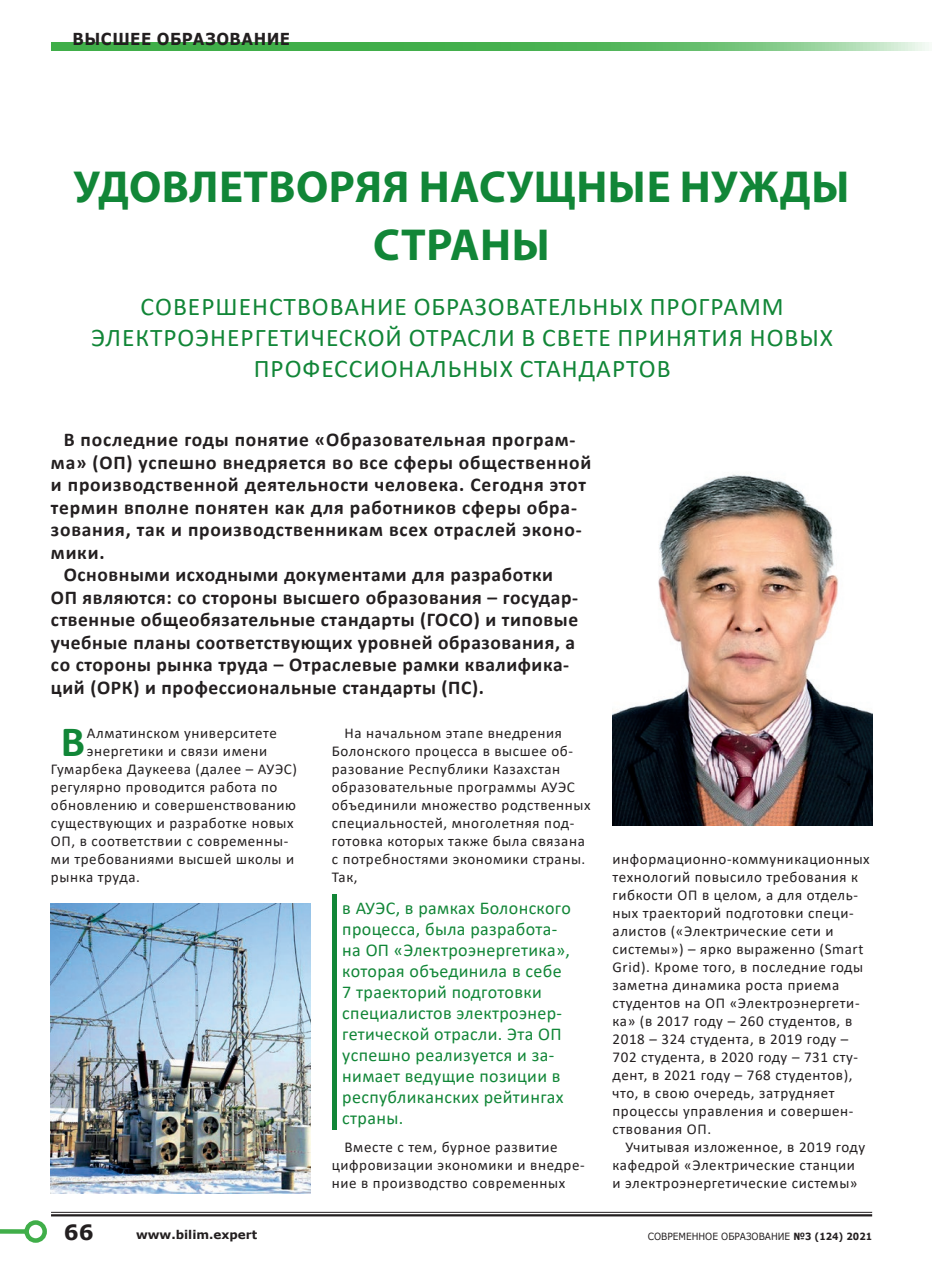
<style>
.page{position:relative;width:936px;height:1263px;background:#fff}
.page>*{position:absolute;margin:0;border:0;box-sizing:border-box;transform-origin:0 0}
.t1{font:700 45px/58.5px "Myriad Pro";letter-spacing:.01em;color:#118637;text-align:center}
.t2{font:700 43.35px "Calibri";color:#118637}
.t3{font:25.5px/30.6px "Calibri";letter-spacing:.04em;color:#118637;text-align:center}
.t4{font:700 21px "Verdana";color:#231f20}
.t5{font:700 19.5px "Calibri";letter-spacing:.03em;color:#231f20}
.t6{font:18px/21px "Calibri";letter-spacing:.02em;color:#118637}
.t7{font:700 16.5px "Verdana";letter-spacing:.03em;color:#231f20;scale:.91 1}
.t8{font:15px/18px "Calibri";letter-spacing:.04em;color:#231f20}
.t9{font:700 12px "Verdana";color:#231f20}
.t10{font:9.9px "Verdana";color:#231f20;scale:.91 1}
.s1{font-weight:700}
</style>
<div class="page">
<hr style="left:332px;top:894px;width:4px;height:235px;background:#118637">
<img style="left:612px;top:474px;width:260px;height:352px">
<img style="left:51px;top:904px;width:259px;height:290px">
<hr style="left:51px;top:1212px;width:821px;height:1px;background:#231f20">
<hr style="left:51px;top:1214px;width:821px;height:2px;background:#231f20">
<svg style="left:51px;top:43px;width:878px;height:8px;background:#5dba65"></svg>
<div style="left:0;top:1229px;width:27px;height:5px;background:#40ae49"></div>
<div style="left:24px;top:1220px;width:23px;height:23px;border:4px solid #40ae49;border-radius:50%"></div>
<p class="t7" style="left:73px;top:27px;width:240px">ВЫСШЕЕ ОБРАЗОВАНИЕ</p>
<h1 class="t1" style="left:73px;top:158px;width:777px">УДОВЛЕТВОРЯЯ НАСУЩНЫЕ НУЖДЫ<br>СТРАНЫ</h1>
<h3 class="t3" style="left:91px;top:291px;width:743px">СОВЕРШЕНСТВОВАНИЕ ОБРАЗОВАТЕЛЬНЫХ ПРОГРАММ<br>ЭЛЕКТРОЭНЕРГЕТИЧЕСКОЙ ОТРАСЛИ В СВЕТЕ ПРИНЯТИЯ НОВЫХ<br>ПРОФЕССИОНАЛЬНЫХ СТАНДАРТОВ</h3>
<h3 class="t5" style="left:64px;top:426px;width:513px">В последние годы понятие «Образовательная програм-</h3>
<h3 class="t5" style="left:51px;top:449px;width:541px">ма» (ОП) успешно внедряется во все сферы общественной</h3>
<h3 class="t5" style="left:51px;top:471px;width:536px">и производственной деятельности человека. Сегодня этот</h3>
<h3 class="t5" style="left:51px;top:494px;width:527px">термин вполне понятен как для работников сферы обра-</h3>
<h3 class="t5" style="left:51px;top:516px;width:532px">зования, так и производственникам всех отраслей эконо-</h3>
<h3 class="t5" style="left:51px;top:539px;width:55px">мики.</h3>
<h3 class="t5" style="left:64px;top:561px;width:491px">Основными исходными документами для разработки</h3>
<h3 class="t5" style="left:51px;top:584px;width:528px">ОП являются: со стороны высшего образования – государ-</h3>
<h3 class="t5" style="left:51px;top:606px;width:528px">ственные общеобязательные стандарты (ГОСО) и типовые</h3>
<h3 class="t5" style="left:51px;top:629px;width:525px">учебные планы соответствующих уровней образования, а</h3>
<h3 class="t5" style="left:51px;top:651px;width:519px">со стороны рынка труда – Отраслевые рамки квалифика-</h3>
<h3 class="t5" style="left:51px;top:674px;width:434px">ций (ОРК) и профессиональные стандарты (ПС).</h3>
<h2 class="t2" style="left:61px;top:711px;width:26px">В</h2>
<p class="t8" style="left:87px;top:724px;width:192px">Алматинском университете</p>
<p class="t8" style="left:87px;top:742px;width:182px">энергетики и связи имени</p>
<p class="t8" style="left:51px;top:760px;width:247px">Гумарбека Даукеева (далее – АУЭС)</p>
<p class="t8" style="left:51px;top:778px;width:228px">регулярно проводится работа по</p>
<p class="t8" style="left:51px;top:796px;width:247px">обновлению и совершенствованию</p>
<p class="t8" style="left:51px;top:814px;width:244px">существующих и разработке новых</p>
<p class="t8" style="left:51px;top:832px;width:239px">ОП, в соответствии с современны-</p>
<p class="t8" style="left:51px;top:850px;width:245px">ми требованиями высшей школы и</p>
<p class="t8" style="left:51px;top:868px;width:90px">рынка труда.</p>
<p class="t8" style="left:332px;top:724px;width:260px;text-indent:13px">На начальном этапе внедрения<br>Болонского процесса в высшее об&shy;разование Республики Казахстан образовательные программы АУЭС объединили множество родственных специальностей, многолетняя под&shy;готовка которых также была связана с потребностями экономики страны.<br>Так,</p>
<p class="t6" style="left:342px;top:897px;width:230px">в АУЭС, в рамках Болонского процесса, была разработа&shy;на ОП «Электроэнергетика», которая объединила в себе<br>7 траекторий подготовки специалистов электроэнер&shy;гетической отрасли. Эта ОП успешно реализуется и за&shy;нимает ведущие позиции в республиканских рейтингах страны.</p>
<p class="t8" style="left:332px;top:1138px;width:254px;text-indent:13px">Вместе с тем, бурное развитие цифровизации экономики и внедре&shy;ние в производство современных</p>
<p class="t8" style="left:612px;top:850px;width:259px">информационно-коммуникационных технологий повысило требования к гибкости ОП в целом, а для отдель&shy;ных траекторий подготовки специ&shy;алистов («Электрические сети и системы») – ярко выраженно (Smart<br>Grid). Кроме того, в последние годы заметна динамика роста приема студентов на ОП «Электроэнергети&shy;ка» (в 2017 году – 260 студентов, в<br>2018 – 324 студента, в 2019 году –<br>702 студента, в 2020 году – 731 сту&shy;дент, в 2021 году – 768 студентов), что, в свою очередь, затрудняет процессы управления и совершен&shy;ствования ОП.</p>
<p class="t8" style="left:612px;top:1138px;width:254px;text-indent:13px">Учитывая изложенное, в 2019 году кафедрой «Электрические станции и электроэнергетические системы»</p>
<h3 class="t4" style="left:64px;top:1217px;width:31px">66</h3>
<p class="t9" style="left:136px;top:1226px;width:123px">www.bilim.expert</p>
<p class="t10" style="left:647px;top:1229px;width:248px">СОВРЕМЕННОЕ ОБРАЗОВАНИЕ <span class="s1">№3 (124) 2021</span></p>
</div>
